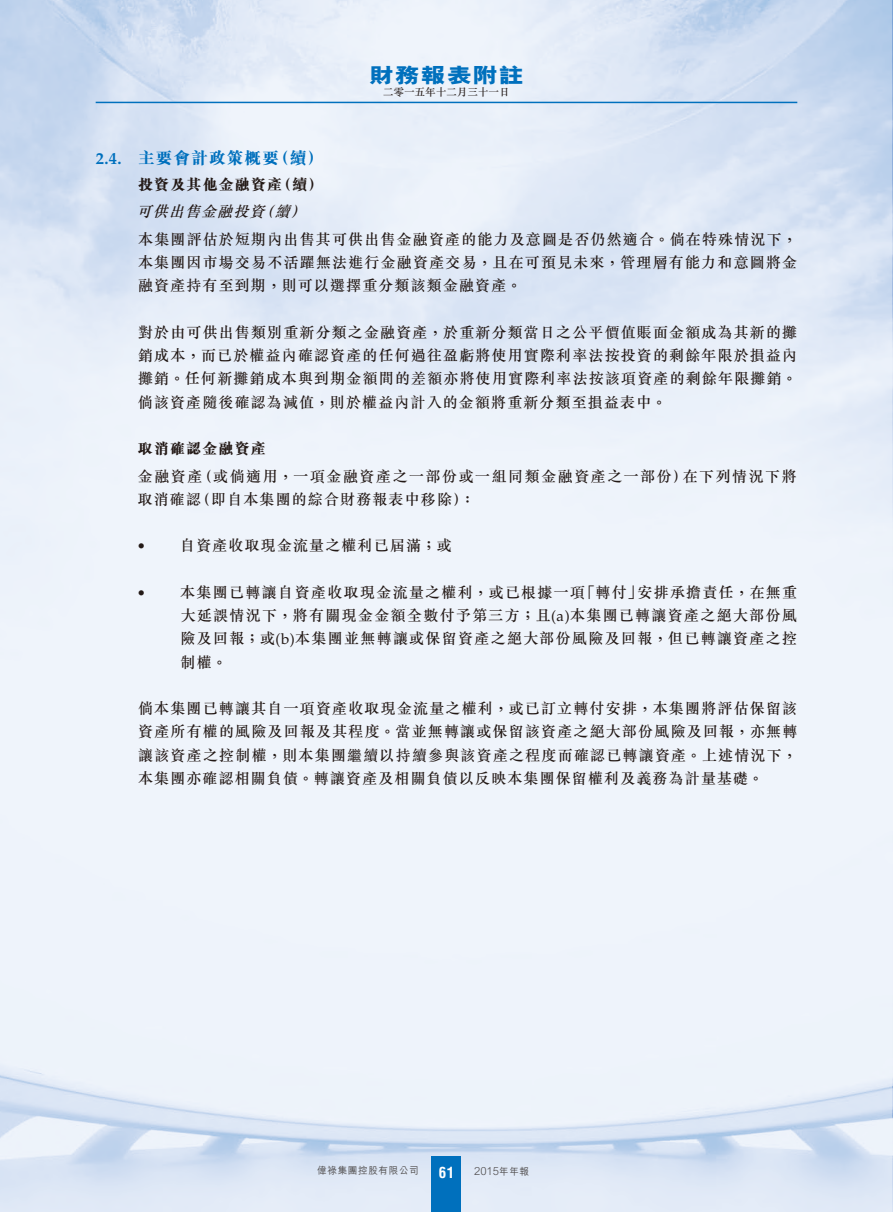
<style>
.page{position:relative;width:893px;height:1212px;background:#fff}
.page>*{position:absolute;margin:0;border:0;box-sizing:border-box;transform-origin:0 0}
.t1{font:800 21px "M Hei HK";letter-spacing:.03em;color:#0070bd;scale:1.2 1}
.t2{font:800 16.5px "M Sung HK";letter-spacing:.075em;color:#0070bd}
.t3{font:700 16.5px "Palatino LT Std";color:#0070bd}
.t4{font:500 15px/23.2px "M Sung HK";letter-spacing:.08em;color:#231916;text-align:justify}
.t5{font:500 15px "M Sung HK";letter-spacing:.1em;color:#231916}
.t6{font:800 15px "M Sung HK";letter-spacing:.075em;color:#231916}
.t7{font:italic 500 15px "M Sung HK";color:#231916}
.t8{font:700 condensed 15px "Helvetica LT Std";color:#fff}
.t9{font:15px "Palatino LT Std";color:#231916}
.t10{font:300 11.25px "Arial MT Std";color:#4d4a4a}
.t11{font:500 10.5px "M Sung HK";letter-spacing:.025em;color:#231916}
.t12{font:500 9.75px "M Hei HK";letter-spacing:.07em;color:#4d4a4a}
.s1{font-family:"Palatino LT Std";font-weight:400}
</style>
<div class="page">
<img style="left:0;top:0;width:893px;height:1212px">
<hr style="left:96px;top:102px;width:701px;height:1px;background:#0070bd">
<div style="left:432px;top:1157px;width:29px;height:55px;background:#0070bd"></div>
<h1 class="t1" style="left:369px;top:61px;width:131px">財務報表附註</h1>
<p class="t11" style="left:383px;top:85px;width:128px">二零一五年十二月三十一日</p>
<p class="t3" style="left:96px;top:148px;width:27px">2.4.</p>
<p class="t2" style="left:138px;top:146px;width:142px">主要會計政策概要</p>
<p class="t2" style="left:273px;top:146px;width:52px">（續(</p>
<p class="t6" style="left:138px;top:174px;width:145px">投資及其他金融資產</p>
<p class="t6" style="left:277px;top:174px;width:47px">（續(</p>
<p class="t7" style="left:137px;top:201px;width:160px">可供出售金融投資續</p>
<p class="t7" style="left:259px;top:201px;width:22px">（</p>
<p class="t4" style="left:138px;top:227px;width:661px">本集團評估於短期內出售其可供出售金融資產的能力及意圖是否仍然適合。倘在特殊情況下，本集團因市場交易不活躍無法進行金融資產交易，且在可預見未來，管理層有能力和意圖將金融資產持有至到期，則可以選擇重分類該類金融資產。</p>
<p class="t4" style="left:138px;top:320px;width:661px">對於由可供出售類別重新分類之金融資產，於重新分類當日之公平價值賬面金額成為其新的攤銷成本，而已於權益內確認資產的任何過往盈虧將使用實際利率法按投資的剩餘年限於損益內攤銷。任何新攤銷成本與到期金額間的差額亦將使用實際利率法按該項資產的剩餘年限攤銷。倘該資產隨後確認為減值，則於權益內計入的金額將重新分類至損益表中。</p>
<p class="t6" style="left:138px;top:438px;width:129px">取消確認金融資產</p>
<p class="t5" style="left:683px;top:465px;width:116px">在下列情況下將</p>
<p class="t7" style="left:290px;top:201px;width:22px">(</p>
<p class="t4" style="left:196px;top:464px;width:281px;text-indent:-58px">金融資產<br>（即自本集團的綜合財務報表中移除：(</p>
<p class="t5" style="left:198px;top:465px;width:491px">（或倘適用，一項金融資產之一部份或一組同類金融資產之一部份）</p>
<p class="t4" style="left:138px;top:487px;width:65px">取消確認</p>
<p class="t4" style="left:180px;top:534px;width:273px">自資產收取現金流量之權利已屆滿；或</p>
<p class="t9" style="left:137px;top:537px;width:11px">•</p>
<p class="t9" style="left:137px;top:584px;width:11px">•</p>
<p class="t4" style="left:180px;top:580px;width:406px">本集團已轉讓自資產收取現金流量之權利，或已根據一項</p>
<p class="t4" style="left:637px;top:580px;width:161px">安排承擔責任，在無重</p>
<p class="t4" style="left:580px;top:580px;width:64px">「轉付」</p>
<p class="t4" style="left:180px;top:603px;width:618px">大延誤情況下，將有關現金金額全數付予第三方；且 <span class="s1">)a(</span> 本集團已轉讓資產之絕大部份風險及回報；或 <span class="s1">)b(</span> 本集團並無轉讓或保留資產之絕大部份風險及回報，但已轉讓資產之控制權。</p>
<p class="t4" style="left:138px;top:696px;width:661px">倘本集團已轉讓其自一項資產收取現金流量之權利，或已訂立轉付安排，本集團將評估保留該資產所有權的風險及回報及其程度。當並無轉讓或保留該資產之絕大部份風險及回報，亦無轉讓該資產之控制權，則本集團繼續以持續參與該資產之程度而確認已轉讓資產。上述情況下，本集團亦確認相關負債。轉讓資產及相關負債以反映本集團保留權利及義務為計量基礎。</p>
<p class="t12" style="left:317px;top:1163px;width:103px">偉祿集團控股有限公司</p>
<p class="t8" style="left:439px;top:1163px;width:17px">61</p>
<p class="t12" style="left:499px;top:1164px;width:32px">年年報</p>
<p class="t10" style="left:474px;top:1164px;width:27px">2015</p>
</div>
